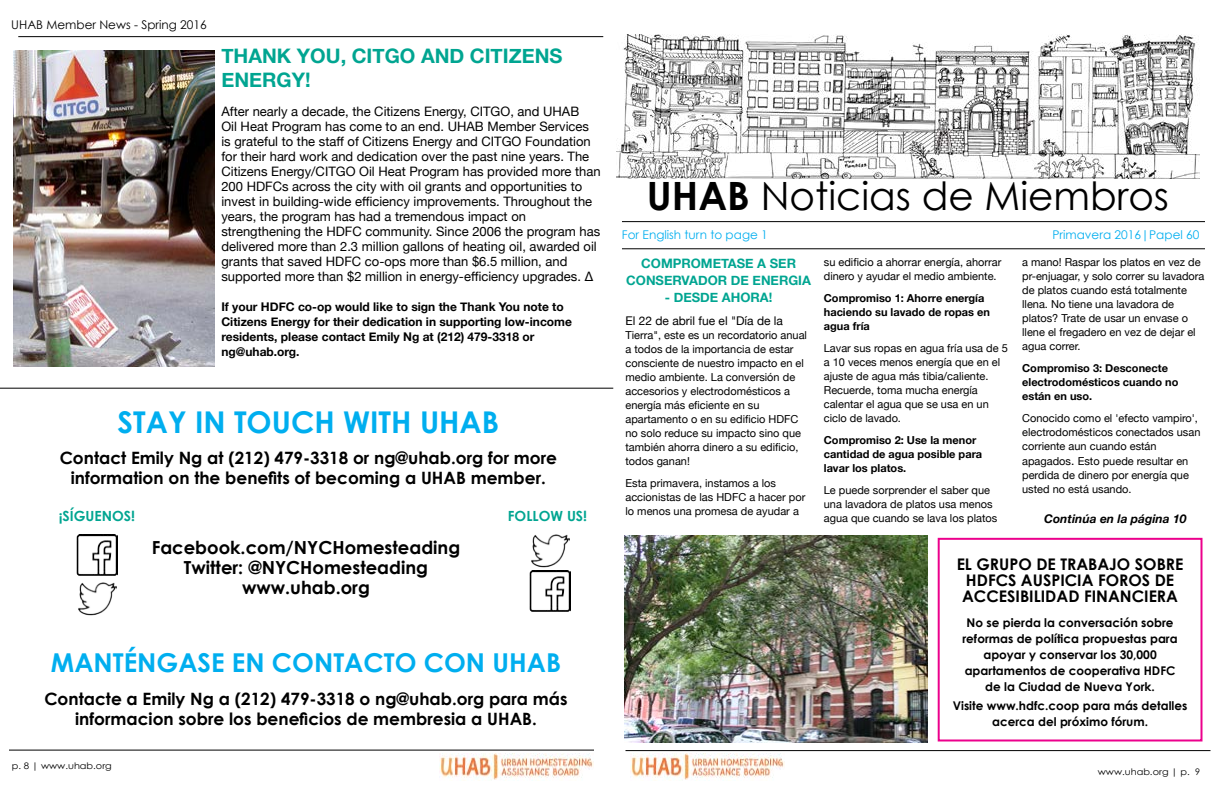
<style>
.page{position:relative;width:1224px;height:792px;background:#fff}
.page>*{position:absolute;margin:0;border:0;box-sizing:border-box;transform-origin:0 0}
.t1{font:39px "Century Gothic";color:#000}
.t2{font:700 30px "Century Gothic";color:#00aeef}
.t3{font:700 26px "Century Gothic";color:#00aeef}
.t4{font:700 20px/24px "Helvetica Neue";color:#00a591}
.t5{font:700 18px/20px "Century Gothic";color:#000;text-align:center}
.t6{font:700 17px/20.4px "Century Gothic";color:#000;text-align:center}
.t7{font:700 16px/16px "Century Gothic";color:#000;text-align:center}
.t8{font:700 14px "Century Gothic";color:#00a591}
.t9{font:13px/15px "Helvetica Neue";color:#000}
.t10{font:700 13px/17px "Helvetica Neue";color:#00a591;text-align:center}
.t11{font:700 12px/16px "Century Gothic";color:#000;text-align:center}
.t12{font:700 12px/15px "Helvetica Neue";color:#000}
.t13{font:12px "Century Gothic";color:#00aeef}
.t14{font:12px "Century Gothic";color:#000}
.t15{font:12px "Helvetica Neue";color:#000}
.t16{font:italic 700 12px "Helvetica Neue";color:#000}
.t17{font:11px/14px "Helvetica Neue";color:#000}
.t18{font:700 11px/14px "Helvetica Neue";color:#000}
.t19{font:9px "Century Gothic";color:#000;scale:1.08 1}
.s1{font-weight:700}
.s2{font-size:12px}
</style>
<div class="page">
<img style="left:440px;top:753px;width:154px;height:27px">
<hr style="left:18px;top:36px;width:585px;height:1px;background:#000">
<hr style="left:9px;top:750px;width:585px;height:1px;background:#000">
<img style="left:531px;top:534px;width:38px;height:34px">
<img style="left:529px;top:571px;width:42px;height:41px">
<img style="left:78px;top:582px;width:38px;height:34px">
<img style="left:76px;top:534px;width:42px;height:41px">
<hr style="left:0;top:388px;width:613px;height:1px;background:#000">
<img style="left:14px;top:50px;width:201px;height:317px">
<img style="left:630px;top:753px;width:154px;height:27px">
<hr style="left:626px;top:750px;width:584px;height:1px;background:#000">
<hr style="left:622px;top:221px;width:583px;height:1px;background:#000">
<img style="left:616px;top:34px;width:584px;height:144px">
<hr style="left:622px;top:248px;width:583px;height:1px;background:#000">
<img style="left:625px;top:535px;width:303px;height:208px">
<div style="left:938px;top:538px;width:264px;height:204px;border:2px solid #ec008c"></div>
<p class="t14" style="left:11px;top:17px;width:197px">UHAB Member News - Spring 2016</p>
<h3 class="t4" style="left:221px;top:42px;width:343px">THANK YOU, CITGO AND CITIZENS<br>ENERGY!</h3>
<p class="t9" style="left:221px;top:103px;width:381px">After nearly a decade, the Citizens Energy, CITGO, and UHAB<br>Oil Heat Program has come to an end. UHAB Member Services is grateful to the staff of Citizens Energy and CITGO Foundation for their hard work and dedication over the past nine years. The Citizens Energy/CITGO Oil Heat Program has provided more than 200 HDFCs across the city with oil grants and opportunities to invest in building-wide efficiency improvements. Throughout the years, the program has had a tremendous impact on strengthening the HDFC community. Since 2006 the program has delivered more than 2.3 million gallons of heating oil, awarded oil grants that saved HDFC co-ops more than $6.5 million, and supported more than $2 million in energy-efficiency upgrades. ∆</p>
<p class="t12" style="left:221px;top:299px;width:352px">If your HDFC co-op would like to sign the Thank You note to Citizens Energy for their dedication in supporting low-income residents, please contact Emily Ng at (212) 479-3318 or ng@uhab.org.</p>
<h2 class="t2" style="left:118px;top:403px;width:383px">STAY IN TOUCH WITH UHAB</h2>
<h3 class="t6" style="left:60px;top:447px;width:499px">Contact Emily Ng at (212) 479-3318 or ng@uhab.org for more information on the benefits of becoming a UHAB member.</h3>
<p class="t8" style="left:59px;top:507px;width:78px">¡SÍGUENOS!</p>
<p class="t8" style="left:508px;top:507px;width:81px">FOLLOW US!</p>
<h3 class="t5" style="left:152px;top:537px;width:310px">Facebook.com/NYCHomesteading<br>Twitter: @NYCHomesteading www.uhab.org</h3>
<h3 class="t3" style="left:51px;top:646px;width:512px">MANTÉNGASE EN CONTACTO CON UHAB</h3>
<h3 class="t6" style="left:44px;top:688px;width:525px">Contacte a Emily Ng a (212) 479-3318 o ng@uhab.org para más informacion sobre los beneficios de membresia a UHAB.</h3>
<p class="t19" style="left:12px;top:760px;width:94px">p. 8 | www.uhab.org</p>
<h1 class="t1" style="left:647px;top:172px;width:524px"><span class="s1">UHAB</span> Noticias de Miembros</h1>
<p class="t13" style="left:622px;top:227px;width:147px">For English turn to page 1</p>
<p class="t13" style="left:1052px;top:227px;width:149px">Primavera 2016|Papel 60</p>
<p class="t10" style="left:626px;top:254px;width:186px">COMPROMETASE A SER<br>CONSERVADOR DE ENERGIA</p>
<p class="t10" style="left:665px;top:288px;width:109px">- DESDE AHORA!</p>
<p class="t15" style="left:625px;top:310px;width:159px">El 22 de abril fue el "Día de la</p>
<p class="t17" style="left:626px;top:327px;width:183px">Tierra", este es un recordatorio anual a todos de la importancia de estar consciente de nuestro impacto en el medio ambiente. La conversión de accesorios y electrodomésticos a energía más eficiente en su apartamento o en su edificio HDFC no solo reduce su impacto sino que también ahorra dinero a su edificio, todos ganan!</p>
<p class="t17" style="left:626px;top:475px;width:181px">Esta primavera, instamos a los accionistas de las HDFC a hacer por lo menos una promesa de ayudar a</p>
<p class="t17" style="left:824px;top:254px;width:179px">su edificio a ahorrar energía, ahorrar dinero y ayudar el medio ambiente.</p>
<p class="t18" style="left:824px;top:291px;width:168px">Compromiso 1: Ahorre energía haciendo su lavado de ropas en agua fría</p>
<p class="t17" style="left:824px;top:340px;width:185px">Lavar sus ropas en agua fría usa de 5 a 10 veces menos energía que en el ajuste de agua más tibia/caliente.<br>Recuerde, toma mucha energía calentar el agua que se usa en un ciclo de lavado.</p>
<p class="t18" style="left:824px;top:433px;width:160px">Compromiso 2: Use la menor cantidad de agua posible para lavar los platos.</p>
<p class="t17" style="left:824px;top:482px;width:175px">Le puede sorprender el saber que una lavadora de platos usa menos agua que cuando se lava los platos</p>
<p class="t17" style="left:1022px;top:254px;width:184px">a mano! Raspar los platos en vez de pr-enjuagar, y solo correr su lavadora de platos cuando está totalmente llena. No tiene una lavadora de platos? Trate de usar un envase o llene el fregadero en vez de dejar el agua correr.</p>
<p class="t18" style="left:1022px;top:361px;width:158px">Compromiso 3: Desconecte electrodomésticos cuando no están en uso.</p>
<p class="t17" style="left:1022px;top:410px;width:180px">Conocido como el 'efecto vampiro', electrodomésticos conectados usan corriente aun cuando están apagados<span class="s2">.</span> Esto puede resultar en perdida de dinero por energía que usted no está usando.</p>
<p class="t16" style="left:1044px;top:509px;width:144px">Continúa en la página 10</p>
<h3 class="t7" style="left:957px;top:556px;width:228px">EL GRUPO DE TRABAJO SOBRE<br>HDFCS AUSPICIA FOROS DE<br>ACCESIBILIDAD FINANCIERA</h3>
<p class="t11" style="left:962px;top:615px;width:217px">No se pierda la conversación sobre reformas de política propuestas para apoyar y conservar los 30,000 apartamentos de cooperativa HDFC de la Ciudad de Nueva York.</p>
<p class="t11" style="left:953px;top:698px;width:236px">Visite www.hdfc.coop para más detalles acerca del próximo fórum.</p>
<p class="t19" style="left:1098px;top:767px;width:96px">www.uhab.org | p. 9</p>
</div>
